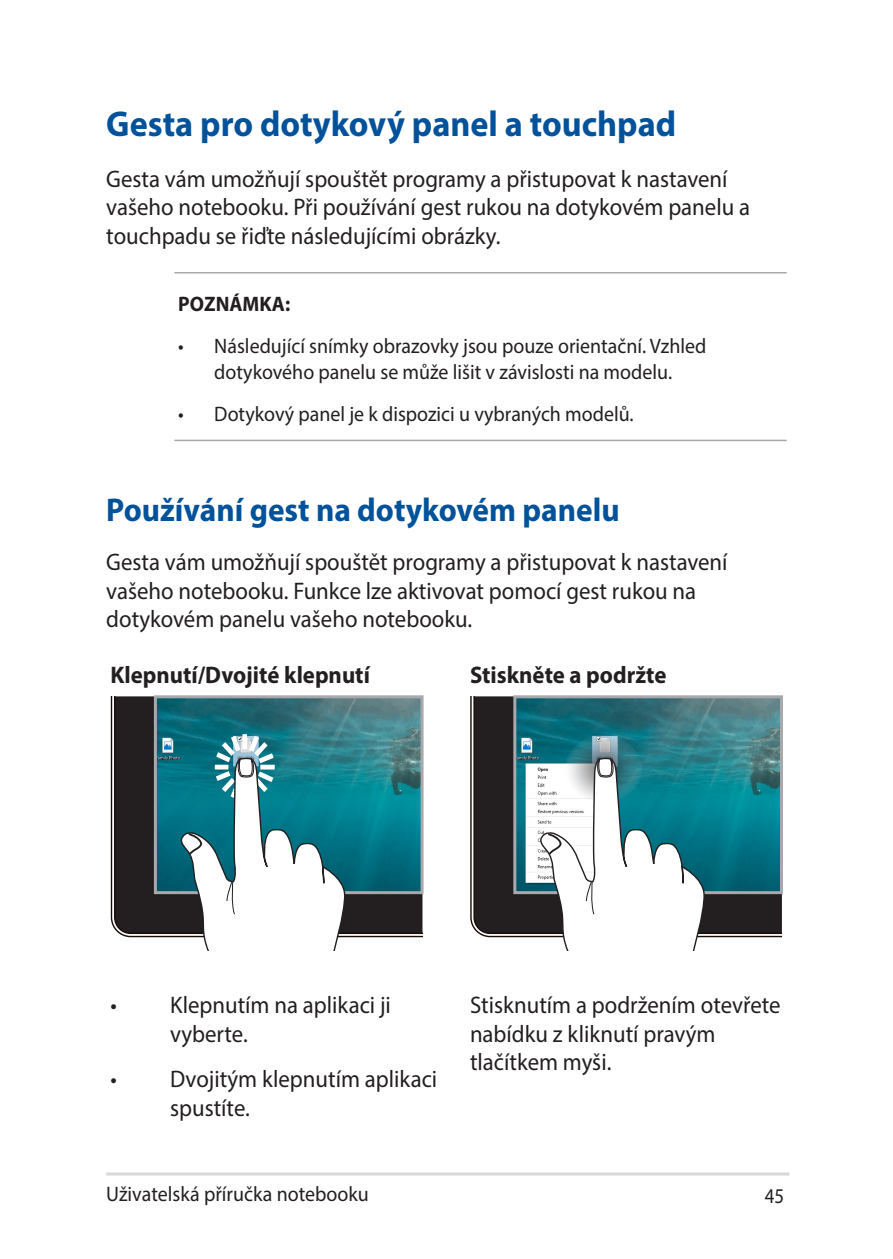
<style>
.page{position:relative;width:893px;height:1259px;background:#fff}
.page>*{position:absolute;margin:0;border:0;box-sizing:border-box;transform-origin:0 0}
.Heading_1{font:700 36px "Myriad Pro";color:#01529a;scale:.95 1}
.Heading_2{font:700 33px "Myriad Pro";color:#01529a;scale:.95 1}
.Body_Text{font:24px/28.8px "Myriad Pro";color:#231f20;scale:.95 1}
.Table_List{font:24px/28.8px "Myriad Pro";color:#231f20;scale:.95 1}
.Table_Body_Text{font:24px/28.8px "Myriad Pro";color:#231f20;scale:.95 1}
.Table_Header_1_-_Bla{font:700 24px "Myriad Pro";color:#231f20;scale:.95 1}
.Message_List_2{font:21px/25.2px "Myriad Pro";color:#231f20;text-align:center;scale:.95 1}
.Message_List_3{font:21px "Myriad Pro";color:#231f20;scale:.95 1}
.Message_List_1{font:700 21px "Myriad Pro";color:#231f20;scale:.95 1}
.Message_List_2-2{font:21px "Myriad Pro";color:#231f20;scale:.9 1}
</style>
<div class="page">
<hr style="left:106px;top:1172px;width:683px;height:3px;background:#d8d8d8">
<hr style="left:174px;top:272px;width:613px;height:1px;background:#a8a9ad">
<hr style="left:174px;top:440px;width:613px;height:1px;background:#a8a9ad">
<svg style="left:111px;top:696px;width:311px;height:241px;background:#2d2929"></svg>
<img style="left:158px;top:699px;width:262px;height:191px">
<div style="left:154px;top:695px;width:270px;height:199px;border:3px solid #a8a9ad"></div>
<svg style="left:161px;top:730px;width:185px;height:220px"></svg>
<svg style="left:470px;top:696px;width:312px;height:241px;background:#2e2a2b"></svg>
<img style="left:517px;top:699px;width:262px;height:191px">
<div style="left:513px;top:695px;width:270px;height:199px;border:3px solid #a8a9ad"></div>
<svg style="left:565px;top:734px;width:77px;height:69px"></svg>
<svg style="left:521px;top:753px;width:184px;height:197px"></svg>
<p class="Heading_1" style="left:106px;top:101px;width:601px">Gesta pro dotykový panel a touchpad</p>
<p class="Body_Text" style="left:106px;top:164px;width:679px">Gesta vám umožňují spouštět programy a přistupovat k nastavení vašeho notebooku. Při používání gest rukou na dotykovém panelu a touchpadu se řiďte následujícími obrázky.</p>
<p class="Message_List_1" style="left:178px;top:290px;width:119px">POZNÁMKA:</p>
<p class="Message_List_2" style="left:178px;top:333px;width:557px">• Následující snímky obrazovky jsou pouze orientační. Vzhled dotykového panelu se může lišit v závislosti na modelu.</p>
<p class="Message_List_3" style="left:178px;top:401px;width:481px">• Dotykový panel je k dispozici u vybraných modelů.</p>
<p class="Heading_2" style="left:106px;top:488px;width:542px">Používání gest na dotykovém panelu</p>
<p class="Body_Text" style="left:106px;top:547px;width:655px">Gesta vám umožňují spouštět programy a přistupovat k nastavení vašeho notebooku. Funkce lze aktivovat pomocí gest rukou na dotykovém panelu vašeho notebooku.</p>
<p class="Table_Header_1_-_Bla" style="left:111px;top:659px;width:275px">Klepnutí/Dvojité klepnutí</p>
<p class="Table_Header_1_-_Bla" style="left:470px;top:659px;width:208px">Stiskněte a podržte</p>
<p class="Table_List" style="left:170px;top:990px;width:234px;text-indent:-60px">• Klepnutím na aplikaci ji vyberte.</p>
<p class="Table_List" style="left:170px;top:1064px;width:283px;text-indent:-60px">• Dvojitým klepnutím aplikaci spustíte.</p>
<p class="Table_Body_Text" style="left:470px;top:990px;width:328px">Stisknutím a podržením otevřete nabídku z kliknutí pravým tlačítkem myši.</p>
<p class="Message_List_2" style="left:106px;top:1180px;width:278px">Uživatelská příručka notebooku</p>
<p class="Message_List_2-2" style="left:765px;top:1182px;width:23px">45</p>
</div>
